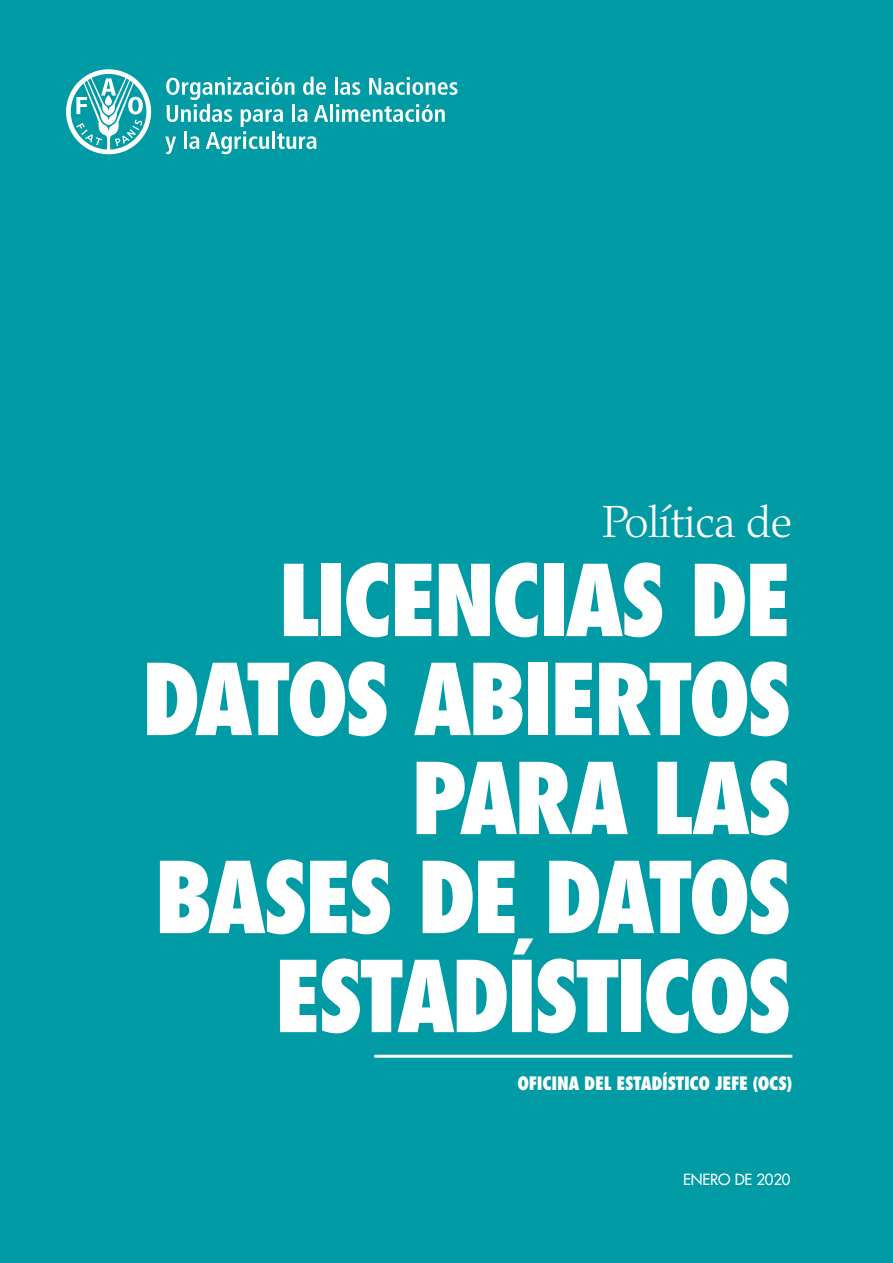
<style>
.page{position:relative;width:893px;height:1263px;background:#009ba5}
.page>*{position:absolute;margin:0;border:0;box-sizing:border-box;transform-origin:0 0}
.Sommario_Heading_1{font:800 condensed 96px/99px "Futura Std";letter-spacing:-.04em;color:#fff;text-align:right}
.Sommario_Heading_1-2{font:300 45px "Palatino LT Std";letter-spacing:-.01em;color:#fff}
.Sommario_Heading_1-3{font:800 condensed 18px "Futura Std";letter-spacing:-.02em;color:#fff}
.Sommario_Heading_1-4{font:500 15px "Futura Std";letter-spacing:-.01em;color:#fff}
</style>
<div class="page">
<hr style="left:374px;top:1055px;width:418px;height:3px;background:#fff">
<svg style="left:66px;top:69px;width:85px;height:85px"></svg>
<hr style="left:335px;top:77px;width:3px;height:18px;background:#fff">
<svg style="left:340px;top:82px;width:20px;height:13px"></svg>
<svg style="left:369px;top:77px;width:89px;height:18px"></svg>
<hr style="left:330px;top:104px;width:3px;height:18px;background:#fff">
<svg style="left:336px;top:104px;width:109px;height:18px"></svg>
<svg style="left:165px;top:77px;width:163px;height:77px"></svg>
<p class="Sommario_Heading_1-2" style="left:602px;top:496px;width:192px">Política de</p>
<p class="Sommario_Heading_1" style="left:141px;top:550px;width:652px">LICENCIAS DE<br>DATOS ABIERTOS<br>PARA LAS<br>BASES DE DATOS<br>ESTADÍSTICOS</p>
<p class="Sommario_Heading_1-3" style="left:517px;top:1071px;width:276px">OFICINA DEL ESTADÍSTICO JEFE (OCS)</p>
<p class="Sommario_Heading_1-4" style="left:683px;top:1170px;width:109px">ENERO DE 2020</p>
</div>
